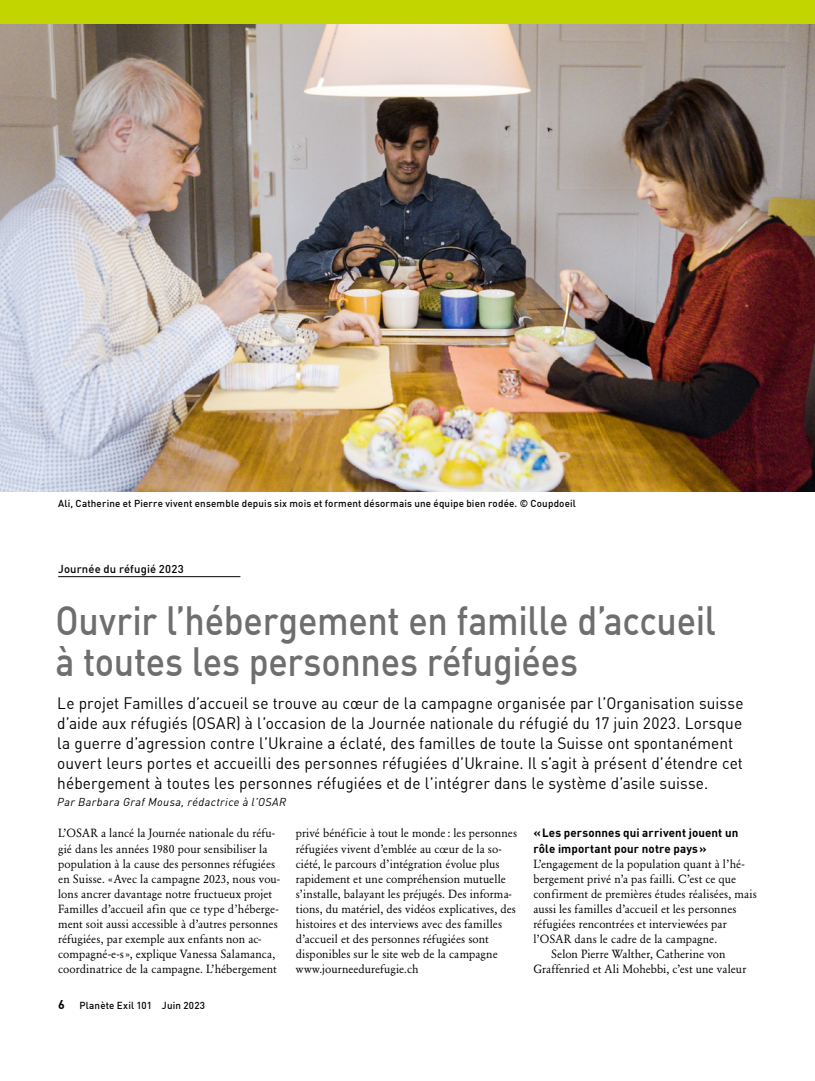
<style>
.page{position:relative;width:815px;height:1081px;background:#fff}
.page>*{position:absolute;margin:0;border:0;box-sizing:border-box;transform-origin:0 0}
.T1_Titel__fr{font:500 40px/41.2px "DIN Offc";letter-spacing:-.01em;color:#6e6e6e;scale:.9 1}
.Lead__fr{font:16.25px/20px "DIN Offc";letter-spacing:.005em;color:#000;scale:.95 1}
.t1{font:700 12.5px "DIN Offc";color:#000}
.Grund__fr{font:11.75px/15px "Garamond BE Pro";letter-spacing:.005em;color:#000}
.Grund_Einzug__fr{font:11.75px/15px "Garamond BE Pro";letter-spacing:.005em;color:#000;text-align:center}
.Zwischentitel__fr{font:700 11.75px/15px "DIN Offc";letter-spacing:.01em;color:#000}
.Lead__fr-2{font:italic 11.25px "DIN Offc";letter-spacing:.035em;color:#000}
.Rubrik__fr{font:500 11.25px "DIN Offc";letter-spacing:.015em;color:#000}
.Bildlegende{font:500 10px "DIN Offc";letter-spacing:.02em;color:#000}
</style>
<div class="page">
<hr style="left:58px;top:576px;width:182px;height:1px;background:#000">
<img style="left:0;top:23px;width:815px;height:469px">
<div style="left:0;top:0;width:815px;height:23px;background:#c2d500"></div>
<p class="Bildlegende" style="left:58px;top:497px;width:519px">Ali, Catherine et Pierre vivent ensemble depuis six mois et forment désormais une équipe bien rodée. © Coupdoeil</p>
<p class="Rubrik__fr" style="left:58px;top:561px;width:127px">Journée du réfugié 2023</p>
<p class="T1_Titel__fr" style="left:56px;top:600px;width:735px">Ouvrir l’hébergement en famille d’accueil à toutes les personnes réfugiées</p>
<p class="Lead__fr" style="left:57px;top:693px;width:724px">Le projet Familles d’accueil se trouve au cœur de la campagne organisée par l’Organisation suisse d’aide aux réfugiés (OSAR) à l’occasion de la Journée nationale du réfugié du 17 juin 2023. Lorsque la guerre d’agression contre l’Ukraine a éclaté, des familles de toute la Suisse ont spontanément ouvert leurs portes et accueilli des personnes réfugiées d’Ukraine. Il s’agit à présent d’étendre cet hébergement à toutes les personnes réfugiées et de l’intégrer dans le système d’asile suisse.</p>
<p class="Lead__fr-2" style="left:57px;top:795px;width:230px">Par Barbara Graf Mousa, rédactrice à l’OSAR</p>
<p class="Grund__fr" style="left:58px;top:826px;width:223px">L’OSAR a lancé la Journée nationale du réfu&shy;gié dans les années 1980 pour sensibiliser la population à la cause des personnes réfugiées en Suisse. «Avec la campagne 2023, nous vou&shy;lons ancrer davantage notre fructueux projet Familles d’accueil afin que ce type d’héberge&shy;ment soit aussi accessible à d’autres personnes réfugiées, par exemple aux enfants non ac&shy;compagné-e-s», explique Vanessa Salamanca, coordinatrice de la campagne. L’hébergement</p>
<p class="Grund__fr" style="left:296px;top:826px;width:223px">privé bénéficie à tout le monde : les personnes réfugiées vivent d’emblée au cœur de la so&shy;ciété, le parcours d’intégration évolue plus rapidement et une compréhension mutuelle s’installe, balayant les préjugés. Des informa&shy;tions, du matériel, des vidéos explicatives, des histoires et des interviews avec des familles d’accueil et des personnes réfugiées sont disponibles sur le site web de la campagne www.journeedurefugie.ch</p>
<p class="Zwischentitel__fr" style="left:533px;top:825px;width:206px">«Les personnes qui arrivent jouent un rôle important pour notre pays»</p>
<p class="Grund__fr" style="left:533px;top:856px;width:225px">L’engagement de la population quant à l’hé&shy;bergement privé n’a pas failli. C’est ce que confirment de premières études réalisées, mais aussi les familles d’accueil et les personnes réfugiées rencontrées et interviewées par l’OSAR dans le cadre de la campagne.</p>
<p class="Grund_Einzug__fr" style="left:533px;top:946px;width:214px">Selon Pierre Walther, Catherine von<br>Graffenried et Ali Mohebbi, c’est une valeur</p>
<p class="t1" style="left:58px;top:996px;width:8px">6</p>
<p class="Bildlegende" style="left:79px;top:999px;width:127px">Planète Exil 101 Juin 2023</p>
</div>
